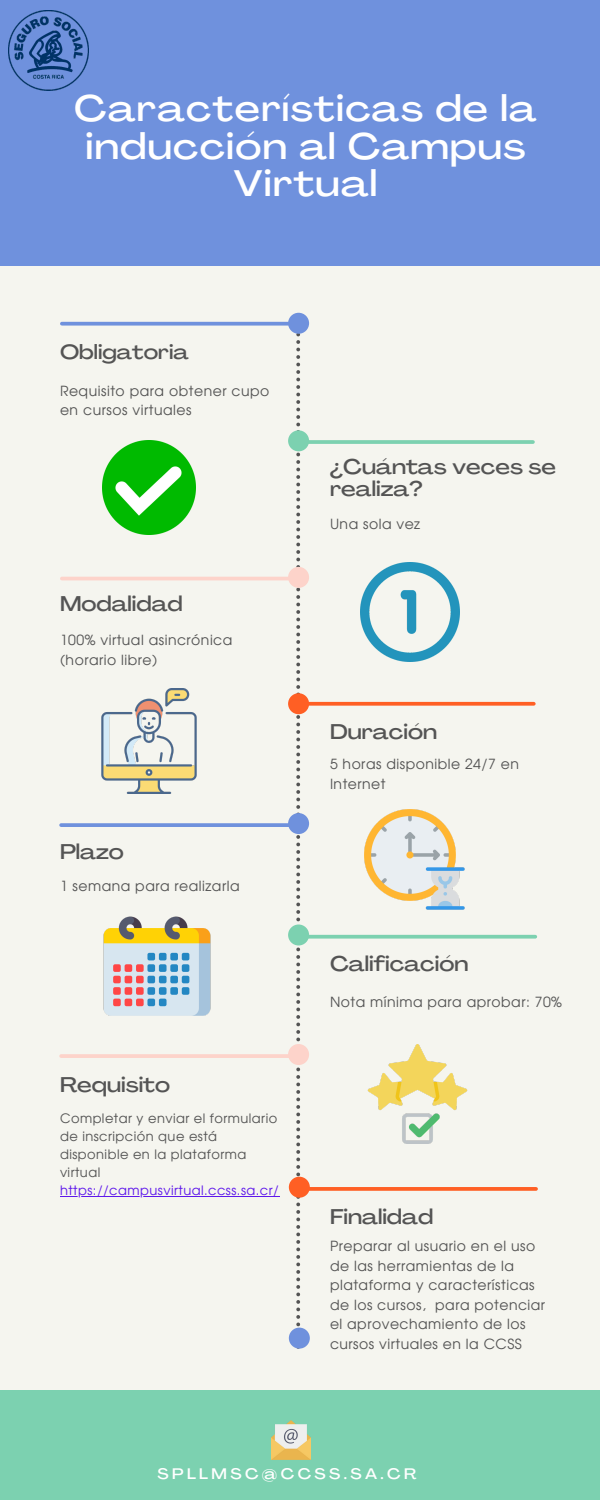
<style>
.page{position:relative;width:600px;height:1500px;background:#f5f5ef}
.page>*{position:absolute;margin:0;border:0;box-sizing:border-box;transform-origin:0 0}
.t1{font:500 expanded 36.4px/37.5px "Agrandir";letter-spacing:.035em;color:#fff;text-align:center}
.t2{font:500 expanded 21px/22.5px "Agrandir";color:#545454}
.t3{font:500 expanded 20.2px "Agrandir";color:#545454}
.t4{font:500 expanded 15.1px "Agrandir";letter-spacing:.225em;color:#fff}
.t5{font:14px/19.5px "Evolventa";letter-spacing:.035em;color:#545454}
.t6{font:13px/18px "Evolventa";letter-spacing:.035em;color:#545454}
.s1{color:#5e17eb}
</style>
<div class="page">
<div style="left:0;top:0;width:600px;height:265px;background:#6f91dd"></div>
<svg style="left:296px;top:334px;width:4px;height:994px"></svg>
<svg style="left:62px;top:322px;width:226px;height:4px"></svg>
<div style="left:288px;top:313px;width:21px;height:21px;background:#6f91dd;border-radius:50%"></div>
<hr style="left:298px;top:440px;width:235px;height:4px;background:#7cd1b0">
<div style="left:288px;top:430px;width:21px;height:21px;background:#7cd1b0;border-radius:50%"></div>
<svg style="left:309px;top:702px;width:225px;height:4px"></svg>
<div style="left:288px;top:693px;width:21px;height:21px;background:#ff5f24;border-radius:50%"></div>
<svg style="left:309px;top:935px;width:226px;height:4px"></svg>
<div style="left:288px;top:925px;width:21px;height:21px;background:#7cd1b0;border-radius:50%"></div>
<svg style="left:310px;top:1187px;width:226px;height:4px"></svg>
<div style="left:289px;top:1177px;width:21px;height:21px;background:#ff5f24;border-radius:50%"></div>
<hr style="left:62px;top:577px;width:235px;height:3px;background:#fdd3ca">
<div style="left:288px;top:567px;width:21px;height:21px;background:#fdd3ca;border-radius:50%"></div>
<svg style="left:61px;top:823px;width:227px;height:4px"></svg>
<div style="left:288px;top:813px;width:21px;height:21px;background:#6f91dd;border-radius:50%"></div>
<hr style="left:61px;top:1054px;width:235px;height:4px;background:#fdd3ca">
<div style="left:288px;top:1044px;width:21px;height:21px;background:#fdd3ca;border-radius:50%"></div>
<div style="left:289px;top:1328px;width:21px;height:21px;background:#6f91dd;border-radius:50%"></div>
<div style="left:0;top:1390px;width:600px;height:110px;background:#7cd1b0"></div>
<img style="left:9px;top:11px;width:80px;height:79px">
<img style="left:364px;top:809px;width:101px;height:101px">
<img style="left:367px;top:1044px;width:100px;height:100px">
<img style="left:103px;top:916px;width:108px;height:100px">
<img style="left:101px;top:688px;width:96px;height:105px">
<img style="left:361px;top:563px;width:98px;height:98px">
<img style="left:102px;top:441px;width:94px;height:94px">
<img style="left:271px;top:1420px;width:39px;height:39px">
<hr style="left:60px;top:1196px;width:219px;height:1px;background:#5e17eb">
<p class="t1" style="left:74px;top:93px;width:464px">Características de la inducción al Campus<br>Virtual</p>
<p class="t3" style="left:60px;top:344px;width:130px">Obligatoria</p>
<p class="t5" style="left:60px;top:382px;width:211px">Requisito para obtener cupo en cursos virtuales</p>
<p class="t2" style="left:60px;top:594px;width:124px">Modalidad</p>
<p class="t5" style="left:60px;top:631px;width:174px">100% virtual asincrónica (horario libre)</p>
<p class="t2" style="left:60px;top:842px;width:65px">Plazo</p>
<p class="t5" style="left:60px;top:877px;width:181px">1 semana para realizarla</p>
<p class="t2" style="left:60px;top:1076px;width:112px">Requisito</p>
<p class="t6" style="left:60px;top:1111px;width:220px">Completar y enviar el formulario de inscripción que está disponible en la plataforma virtual <span class="s1">https://campusvirtual.ccss.sa.cr/</span></p>
<p class="t2" style="left:330px;top:457px;width:228px">¿Cuántas veces se realiza?</p>
<p class="t5" style="left:330px;top:515px;width:92px">Una sola vez</p>
<p class="t2" style="left:330px;top:722px;width:109px">Duración</p>
<p class="t5" style="left:330px;top:755px;width:190px">5 horas disponible 24/7 en<br>Internet</p>
<p class="t2" style="left:330px;top:955px;width:140px">Calificación</p>
<p class="t5" style="left:330px;top:993px;width:234px">Nota mínima para aprobar: 70%</p>
<p class="t2" style="left:330px;top:1207px;width:105px">Finalidad</p>
<p class="t5" style="left:330px;top:1237px;width:217px">Preparar al usuario en el uso de las herramientas de la plataforma y características de los cursos, para potenciar el aprovechamiento de los cursos virtuales en la CCSS</p>
<p class="t4" style="left:158px;top:1467px;width:260px">SPLLMSC@CCSS.SA.CR</p>
</div>
